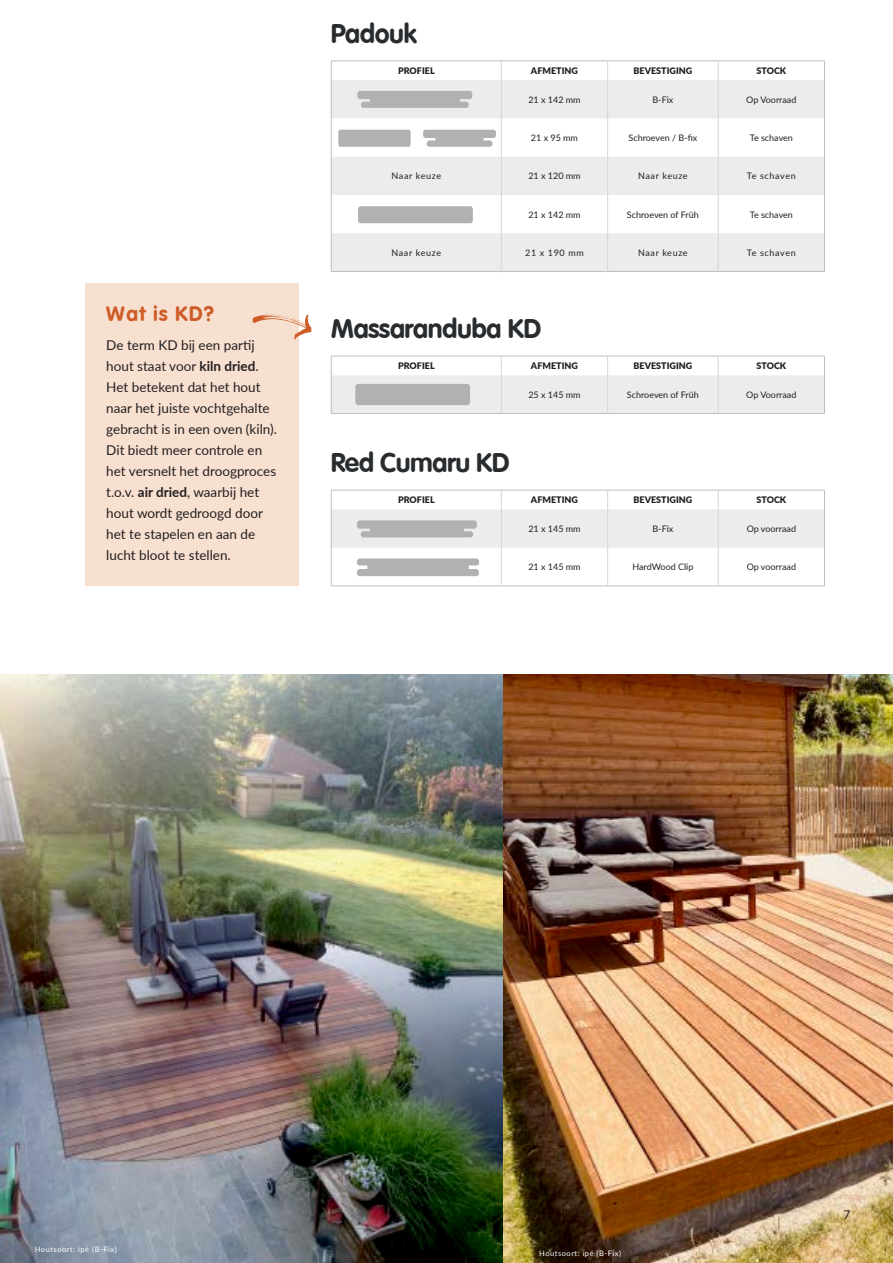
<style>
.page{position:relative;width:893px;height:1263px;background:#fff}
.page>*{position:absolute;margin:0;border:0;box-sizing:border-box;transform-origin:0 0}
.t1{font:700 27px "Vag Rounded";color:#292c2f}
.t2{font:700 21px "Vag Rounded";letter-spacing:.07em;color:#ce5c27}
.t3{font:13.5px/21px "Lato";color:#231f20}
.t4{font:12px "Lato";color:#231f20}
.t5{font:9px "Lato";color:#231f20}
.t6{font:900 9px "Lato";color:#231f20}
.t7{font:9px "Lato";letter-spacing:.07em;color:#231f20}
.t8{font:7.5px "Lato";letter-spacing:.07em;color:#fff}
.s1{font-weight:700}
</style>
<div class="page">
<div style="left:85px;top:283px;width:213px;height:303px;background:#f7e0d0"></div>
<svg style="left:332px;top:548px;width:492px;height:38px"></svg>
<hr style="left:331px;top:548px;width:1px;height:38px;background:#bfbdbf">
<hr style="left:824px;top:548px;width:1px;height:38px;background:#bfbdbf">
<hr style="left:331px;top:586px;width:170px;height:1px;background:#bfbdbf">
<hr style="left:501px;top:586px;width:107px;height:1px;background:#bfbdbf">
<hr style="left:608px;top:586px;width:110px;height:1px;background:#bfbdbf">
<hr style="left:718px;top:586px;width:107px;height:1px;background:#bfbdbf">
<hr style="left:501px;top:548px;width:1px;height:38px;background:#d6d5d5">
<hr style="left:607px;top:548px;width:1px;height:38px;background:#d6d5d5">
<hr style="left:718px;top:548px;width:1px;height:38px;background:#d6d5d5">
<svg style="left:331px;top:356px;width:494px;height:58px"></svg>
<svg style="left:331px;top:490px;width:494px;height:58px"></svg>
<svg style="left:332px;top:80px;width:492px;height:191px;fill:#ececed"></svg>
<hr style="left:331px;top:61px;width:170px;height:1px;background:#bfbdbf">
<svg style="left:331px;top:61px;width:1px;height:19px"></svg>
<hr style="left:501px;top:61px;width:107px;height:1px;background:#bfbdbf">
<hr style="left:608px;top:61px;width:110px;height:1px;background:#bfbdbf">
<hr style="left:718px;top:61px;width:107px;height:1px;background:#bfbdbf">
<svg style="left:824px;top:62px;width:1px;height:18px"></svg>
<hr style="left:331px;top:80px;width:1px;height:38px;background:#bfbdbf">
<hr style="left:824px;top:80px;width:1px;height:38px;background:#bfbdbf">
<hr style="left:331px;top:118px;width:1px;height:39px;background:#bfbdbf">
<hr style="left:824px;top:118px;width:1px;height:39px;background:#bfbdbf">
<hr style="left:331px;top:157px;width:1px;height:38px;background:#bfbdbf">
<hr style="left:824px;top:157px;width:1px;height:38px;background:#bfbdbf">
<hr style="left:331px;top:195px;width:1px;height:38px;background:#bfbdbf">
<hr style="left:824px;top:195px;width:1px;height:38px;background:#bfbdbf">
<hr style="left:331px;top:233px;width:1px;height:38px;background:#bfbdbf">
<hr style="left:824px;top:233px;width:1px;height:38px;background:#bfbdbf">
<hr style="left:331px;top:271px;width:170px;height:1px;background:#bfbdbf">
<hr style="left:501px;top:271px;width:107px;height:1px;background:#bfbdbf">
<hr style="left:608px;top:271px;width:110px;height:1px;background:#bfbdbf">
<hr style="left:718px;top:271px;width:107px;height:1px;background:#bfbdbf">
<svg style="left:501px;top:61px;width:1px;height:19px"></svg>
<svg style="left:607px;top:61px;width:1px;height:19px"></svg>
<svg style="left:718px;top:61px;width:1px;height:19px"></svg>
<hr style="left:501px;top:80px;width:1px;height:38px;background:#d6d5d5">
<hr style="left:607px;top:80px;width:1px;height:38px;background:#d6d5d5">
<hr style="left:718px;top:80px;width:1px;height:38px;background:#d6d5d5">
<hr style="left:501px;top:118px;width:1px;height:39px;background:#d6d5d5">
<hr style="left:607px;top:118px;width:1px;height:39px;background:#d6d5d5">
<hr style="left:718px;top:118px;width:1px;height:39px;background:#d6d5d5">
<hr style="left:501px;top:157px;width:1px;height:38px;background:#d6d5d5">
<hr style="left:607px;top:157px;width:1px;height:38px;background:#d6d5d5">
<hr style="left:718px;top:157px;width:1px;height:38px;background:#d6d5d5">
<hr style="left:501px;top:195px;width:1px;height:38px;background:#d6d5d5">
<hr style="left:607px;top:195px;width:1px;height:38px;background:#d6d5d5">
<hr style="left:718px;top:195px;width:1px;height:38px;background:#d6d5d5">
<hr style="left:501px;top:233px;width:1px;height:38px;background:#d6d5d5">
<hr style="left:607px;top:233px;width:1px;height:38px;background:#d6d5d5">
<hr style="left:718px;top:233px;width:1px;height:38px;background:#d6d5d5">
<svg style="left:357px;top:91px;width:115px;height:17px;background:#b6b5b6"></svg>
<div style="left:358px;top:206px;width:115px;height:17px;background:#b2b1b2"></div>
<svg style="left:338px;top:130px;width:73px;height:17px"></svg>
<svg style="left:423px;top:130px;width:73px;height:17px"></svg>
<img style="left:0;top:675px;width:893px;height:588px">
<svg style="left:357px;top:558px;width:122px;height:18px;background:#b6b5b6"></svg>
<svg style="left:298px;top:297px;width:1px;height:47px"></svg>
<h2 class="t2" style="left:106px;top:301px;width:109px">Wat is KD?</h2>
<p class="t3" style="left:106px;top:334px;width:172px">De term KD bij een partij hout staat voor <span class="s1">kiln dried</span>.<br>Het betekent dat het hout naar het juiste vochtgehalte gebracht is in een oven (kiln).<br>Dit biedt meer controle en het versnelt het droogproces t.o.v. <span class="s1">air dried</span>, waarbij het hout wordt gedroogd door het te stapelen en aan de lucht bloot te stellen.</p>
<h1 class="t1" style="left:331px;top:18px;width:87px">Padouk</h1>
<p class="t6" style="left:398px;top:64px;width:38px">PROFIEL</p>
<p class="t6" style="left:531px;top:64px;width:49px">AFMETING</p>
<p class="t6" style="left:633px;top:64px;width:60px">BEVESTIGING</p>
<p class="t6" style="left:756px;top:64px;width:31px">STOCK</p>
<p class="t5" style="left:528px;top:93px;width:54px">21 x 142 mm</p>
<p class="t5" style="left:652px;top:93px;width:22px">B-Fix</p>
<p class="t5" style="left:746px;top:93px;width:52px">Op Voorraad</p>
<p class="t5" style="left:531px;top:131px;width:49px">21 x 95 mm</p>
<p class="t5" style="left:629px;top:131px;width:70px">Schroeven / B-fix</p>
<p class="t5" style="left:750px;top:131px;width:45px">Te schaven</p>
<p class="t7" style="left:391px;top:170px;width:51px">Naar keuze</p>
<p class="t5" style="left:528px;top:170px;width:54px">21 x 120 mm</p>
<p class="t7" style="left:638px;top:170px;width:51px">Naar keuze</p>
<p class="t7" style="left:747px;top:170px;width:50px">Te schaven</p>
<p class="t5" style="left:528px;top:208px;width:54px">21 x 142 mm</p>
<p class="t5" style="left:627px;top:208px;width:73px">Schroeven of Früh</p>
<p class="t5" style="left:750px;top:208px;width:45px">Te schaven</p>
<p class="t7" style="left:391px;top:246px;width:51px">Naar keuze</p>
<p class="t5" style="left:525px;top:246px;width:60px">21 x 190 mm</p>
<p class="t7" style="left:638px;top:246px;width:51px">Naar keuze</p>
<p class="t7" style="left:747px;top:246px;width:50px">Te schaven</p>
<h1 class="t1" style="left:331px;top:313px;width:211px">Massaranduba KD</h1>
<p class="t6" style="left:398px;top:359px;width:38px">PROFIEL</p>
<p class="t6" style="left:531px;top:359px;width:49px">AFMETING</p>
<p class="t6" style="left:633px;top:359px;width:60px">BEVESTIGING</p>
<p class="t6" style="left:756px;top:359px;width:31px">STOCK</p>
<p class="t5" style="left:528px;top:388px;width:54px">25 x 145 mm</p>
<p class="t5" style="left:627px;top:388px;width:73px">Schroeven of Früh</p>
<p class="t5" style="left:746px;top:388px;width:52px">Op Voorraad</p>
<h1 class="t1" style="left:331px;top:447px;width:180px">Red Cumaru KD</h1>
<p class="t6" style="left:398px;top:493px;width:38px">PROFIEL</p>
<p class="t6" style="left:531px;top:493px;width:49px">AFMETING</p>
<p class="t6" style="left:633px;top:493px;width:60px">BEVESTIGING</p>
<p class="t6" style="left:756px;top:493px;width:31px">STOCK</p>
<p class="t5" style="left:528px;top:522px;width:54px">21 x 145 mm</p>
<p class="t5" style="left:652px;top:522px;width:22px">B-Fix</p>
<p class="t5" style="left:747px;top:522px;width:51px">Op voorraad</p>
<p class="t5" style="left:528px;top:561px;width:54px">21 x 145 mm</p>
<p class="t5" style="left:632px;top:561px;width:63px">HardWood Clip</p>
<p class="t5" style="left:747px;top:561px;width:51px">Op voorraad</p>
<p class="t8" style="left:35px;top:1244px;width:83px">Houtsoort: ipé (B-Fix)</p>
<p class="t8" style="left:539px;top:1248px;width:83px">Houtsoort: ipé (B-Fix)</p>
<p class="t4" style="left:843px;top:1206px;width:8px">7</p>
</div>
